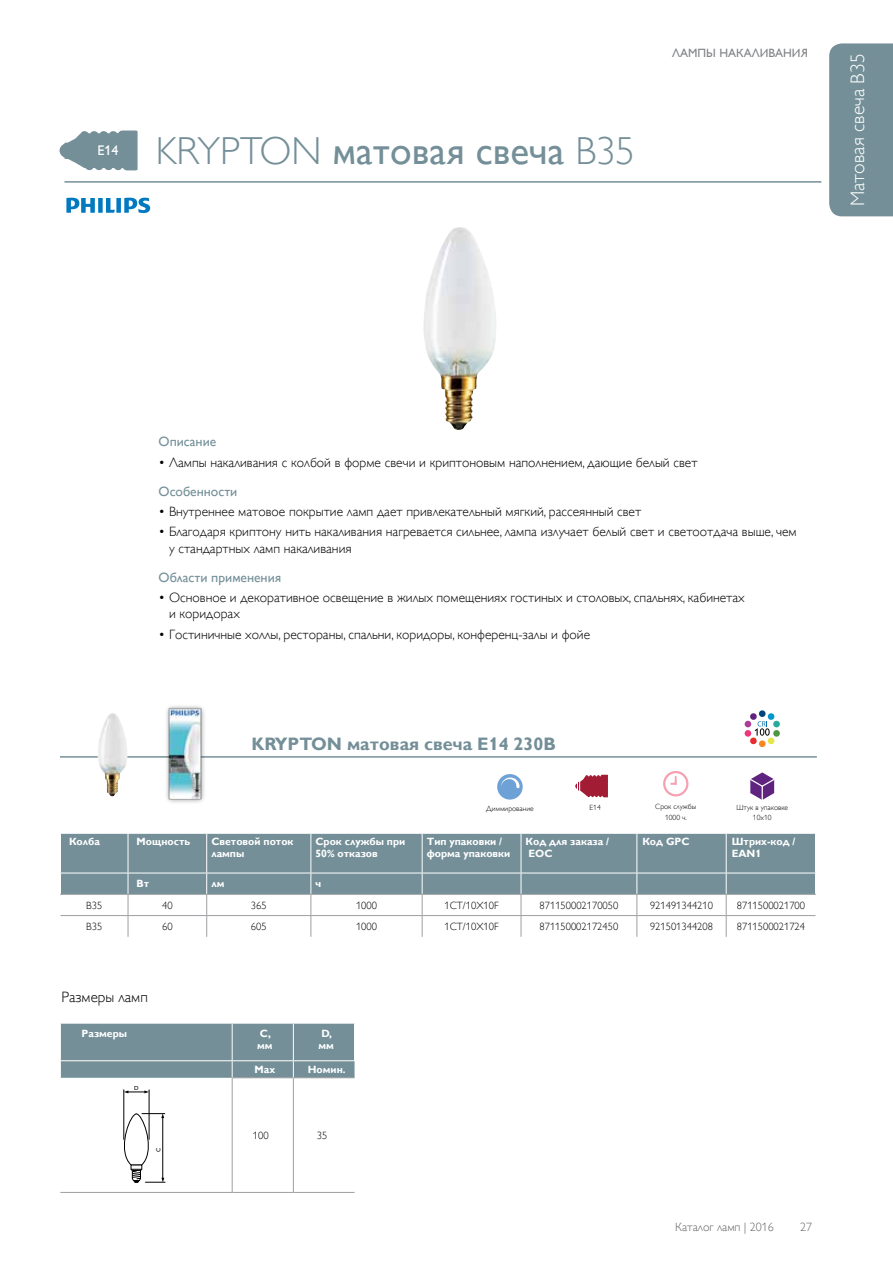
<style>
.page{position:relative;width:893px;height:1263px;background:#fff}
.page>*{position:absolute;margin:0;border:0;box-sizing:border-box;transform-origin:0 0}
.t1{font:39px "Gill Sans Alt One WGL";color:#748f98}
.t2{font:19.5px "Gill Sans Alt One WGL Light";color:#fff}
.t3{font:700 18px "Gill Sans Alt One WGL";color:#748f98}
.t4{font:15px "Gill Sans Alt One WGL Light";color:#000}
.t5{font:13.95px "Gill Sans Alt One WGL";color:#fff}
.t6{font:13.5px/16.2px "Gill Sans Alt One WGL Light";color:#000}
.t7{font:13.5px "Gill Sans Alt One WGL";color:#748f98}
.t8{font:12px "Gill Sans Alt One WGL Light";color:#636466}
.t9{font:12px "Gill Sans Alt One WGL";color:#808285}
.t10{font:700 10.5px/12px "Gill Sans Alt One WGL";color:#fff}
.t11{font:10.5px "Gill Sans Alt One WGL Light";color:#000}
.t12{font:7.5px/10.5px "Gill Sans Alt One WGL Light";color:#000;text-align:center}
.t13{font:6px "Gill Sans Alt One WGL";color:#000}
.s1{font-family:"Gill Sans Alt One WGL Light"}
</style>
<div class="page">
<div style="left:829px;top:43px;width:64px;height:173px;background:#748f98"></div>
<div style="left:61px;top:834px;width:754px;height:60px;background:#748f98"></div>
<hr style="left:128px;top:834px;width:1px;height:39px;background:#fff">
<hr style="left:206px;top:834px;width:1px;height:39px;background:#fff">
<hr style="left:310px;top:834px;width:1px;height:39px;background:#fff">
<hr style="left:422px;top:834px;width:1px;height:39px;background:#fff">
<hr style="left:521px;top:834px;width:1px;height:39px;background:#fff">
<hr style="left:636px;top:834px;width:1px;height:39px;background:#fff">
<hr style="left:726px;top:834px;width:1px;height:39px;background:#fff">
<hr style="left:61px;top:915px;width:67px;height:1px;background:#9d9fa2">
<hr style="left:128px;top:915px;width:79px;height:1px;background:#9d9fa2">
<hr style="left:207px;top:915px;width:104px;height:1px;background:#9d9fa2">
<hr style="left:311px;top:915px;width:111px;height:1px;background:#9d9fa2">
<hr style="left:422px;top:915px;width:99px;height:1px;background:#9d9fa2">
<hr style="left:521px;top:915px;width:116px;height:1px;background:#9d9fa2">
<hr style="left:637px;top:915px;width:89px;height:1px;background:#9d9fa2">
<hr style="left:726px;top:915px;width:89px;height:1px;background:#9d9fa2">
<hr style="left:60px;top:873px;width:68px;height:1px;background:#fff">
<hr style="left:128px;top:873px;width:79px;height:1px;background:#fff">
<hr style="left:207px;top:873px;width:104px;height:1px;background:#fff">
<hr style="left:311px;top:873px;width:111px;height:1px;background:#fff">
<hr style="left:422px;top:873px;width:99px;height:1px;background:#fff">
<hr style="left:521px;top:873px;width:116px;height:1px;background:#fff">
<hr style="left:637px;top:873px;width:89px;height:1px;background:#fff">
<hr style="left:726px;top:873px;width:90px;height:1px;background:#fff">
<svg style="left:128px;top:873px;width:1px;height:64px"></svg>
<svg style="left:206px;top:873px;width:1px;height:64px"></svg>
<svg style="left:310px;top:873px;width:1px;height:64px"></svg>
<svg style="left:422px;top:873px;width:1px;height:64px"></svg>
<svg style="left:521px;top:873px;width:1px;height:64px"></svg>
<svg style="left:636px;top:873px;width:1px;height:64px"></svg>
<svg style="left:726px;top:873px;width:1px;height:64px"></svg>
<hr style="left:60px;top:894px;width:68px;height:1px;background:#9d9fa2">
<hr style="left:128px;top:894px;width:79px;height:1px;background:#9d9fa2">
<hr style="left:207px;top:894px;width:104px;height:1px;background:#9d9fa2">
<hr style="left:311px;top:894px;width:111px;height:1px;background:#9d9fa2">
<hr style="left:422px;top:894px;width:99px;height:1px;background:#9d9fa2">
<hr style="left:521px;top:894px;width:116px;height:1px;background:#9d9fa2">
<hr style="left:637px;top:894px;width:89px;height:1px;background:#9d9fa2">
<hr style="left:726px;top:894px;width:90px;height:1px;background:#9d9fa2">
<svg style="left:125px;top:1090px;width:24px;height:3px"></svg>
<hr style="left:124px;top:1089px;width:1px;height:51px;background:#000">
<hr style="left:149px;top:1089px;width:1px;height:51px;background:#000">
<svg style="left:124px;top:1113px;width:41px;height:70px"></svg>
<hr style="left:60px;top:1192px;width:172px;height:1px;background:#9d9fa2">
<hr style="left:232px;top:1078px;width:1px;height:114px;background:#9d9fa2">
<hr style="left:293px;top:1078px;width:1px;height:114px;background:#9d9fa2">
<hr style="left:232px;top:1192px;width:61px;height:1px;background:#9d9fa2">
<hr style="left:293px;top:1192px;width:62px;height:1px;background:#9d9fa2">
<svg style="left:60px;top:1023px;width:295px;height:55px;background:#7a949c"></svg>
<hr style="left:64px;top:181px;width:757px;height:2px;background:#748f98">
<svg style="left:663px;top:771px;width:25px;height:25px"></svg>
<svg style="left:750px;top:772px;width:24px;height:28px"></svg>
<svg style="left:575px;top:775px;width:33px;height:22px"></svg>
<hr style="left:60px;top:756px;width:757px;height:2px;background:#748f98">
<img style="left:98px;top:713px;width:30px;height:83px">
<img style="left:423px;top:227px;width:73px;height:203px">
<svg style="left:59px;top:130px;width:79px;height:41px"></svg>
<img style="left:150px;top:706px;width:67px;height:97px">
<div style="left:759px;top:710px;width:6px;height:7px;background:#00447c;border-radius:50%"></div>
<div style="left:759px;top:740px;width:6px;height:7px;background:#f68622;border-radius:50%"></div>
<svg style="left:744px;top:713px;width:36px;height:32px"></svg>
<svg style="left:66px;top:198px;width:84px;height:15px"></svg>
<div style="left:497px;top:774px;width:26px;height:25px;background:#6ea2d7;border-radius:50%"></div>
<svg style="left:501px;top:777px;width:19px;height:11px"></svg>
<p class="t5" style="left:98px;top:141px;width:22px">E14</p>
<h1 class="t1" style="left:156px;top:124px;width:481px"><span class="s1">KRYPTON</span> матовая свеча <span class="s1">B35</span></h1>
<p class="t9" style="left:672px;top:45px;width:137px">ЛАМПЫ НАКАЛИВАНИЯ</p>
<h2 class="t2" style="left:845px;top:206px;width:154px;rotate:-90deg">Матовая свеча B35</h2>
<p class="t7" style="left:159px;top:432px;width:59px">Описание</p>
<p class="t6" style="left:159px;top:454px;width:540px">• Лампы накаливания с колбой в форме свечи и криптоновым наполнением, дающие белый свет</p>
<p class="t7" style="left:159px;top:482px;width:80px">Особенности</p>
<p class="t6" style="left:159px;top:503px;width:484px">• Внутреннее матовое покрытие ламп дает привлекательный мягкий, рассеянный свет</p>
<p class="t6" style="left:169px;top:524px;width:629px;text-indent:-11px">• Благодаря криптону нить накаливания нагревается сильнее, лампа излучает белый свет и светоотдача выше, чем у стандартных ламп накаливания</p>
<p class="t7" style="left:159px;top:568px;width:124px">Области применения</p>
<p class="t6" style="left:169px;top:589px;width:577px;text-indent:-11px">• Основное и декоративное освещение в жилых помещениях гостиных и столовых, спальнях, кабинетах и коридорах</p>
<p class="t6" style="left:159px;top:626px;width:433px">• Гостиничные холлы, рестораны, спальни, коридоры, конференц-залы и фойе</p>
<h3 class="t3" style="left:251px;top:731px;width:306px">KRYPTON матовая свеча E14 230В</h3>
<p class="t12" style="left:486px;top:803px;width:49px">Диммирование</p>
<p class="t12" style="left:590px;top:802px;width:13px">E14</p>
<p class="t12" style="left:655px;top:802px;width:42px">Срок службы<br>1000 ч.</p>
<p class="t12" style="left:736px;top:802px;width:53px">Штук в упаковке<br>10х10</p>
<p class="t10" style="left:69px;top:835px;width:32px">Колба</p>
<p class="t10" style="left:137px;top:835px;width:55px">Мощность</p>
<p class="t10" style="left:211px;top:835px;width:84px">Световой поток лампы</p>
<p class="t10" style="left:315px;top:835px;width:91px">Cрок службы при<br>50% отказов</p>
<p class="t10" style="left:427px;top:835px;width:85px">Тип упаковки / форма упаковки</p>
<p class="t10" style="left:526px;top:835px;width:85px">Код для заказа /<br>EOC</p>
<p class="t10" style="left:642px;top:835px;width:49px">Код GPC</p>
<p class="t10" style="left:732px;top:835px;width:65px">Штрих-код /<br>EAN1</p>
<p class="t10" style="left:137px;top:878px;width:14px">Вт</p>
<p class="t10" style="left:211px;top:878px;width:15px">лм</p>
<p class="t10" style="left:315px;top:878px;width:7px">ч</p>
<p class="t11" style="left:86px;top:898px;width:18px">B35</p>
<p class="t11" style="left:162px;top:898px;width:12px">40</p>
<p class="t11" style="left:251px;top:898px;width:17px">365</p>
<p class="t11" style="left:356px;top:898px;width:22px">1000</p>
<p class="t11" style="left:444px;top:898px;width:56px">1CT/10X10F</p>
<p class="t11" style="left:540px;top:898px;width:80px">871150002170050</p>
<p class="t11" style="left:650px;top:898px;width:64px">921491344210</p>
<p class="t11" style="left:737px;top:898px;width:70px">8711500021700</p>
<p class="t11" style="left:86px;top:919px;width:18px">B35</p>
<p class="t11" style="left:162px;top:919px;width:12px">60</p>
<p class="t11" style="left:251px;top:919px;width:17px">605</p>
<p class="t11" style="left:356px;top:919px;width:22px">1000</p>
<p class="t11" style="left:444px;top:919px;width:56px">1CT/10X10F</p>
<p class="t11" style="left:540px;top:919px;width:80px">871150002172450</p>
<p class="t11" style="left:650px;top:919px;width:64px">921501344208</p>
<p class="t11" style="left:737px;top:919px;width:70px">8711500021724</p>
<p class="t4" style="left:61px;top:987px;width:88px">Размеры ламп</p>
<p class="t10" style="left:82px;top:1027px;width:47px">Размеры</p>
<p class="t10" style="left:257px;top:1027px;width:17px">С, мм</p>
<p class="t10" style="left:318px;top:1027px;width:17px">D, мм</p>
<p class="t10" style="left:255px;top:1063px;width:22px">Max</p>
<p class="t10" style="left:308px;top:1063px;width:39px">Номин.</p>
<p class="t13" style="left:134px;top:1083px;width:6px">D</p>
<p class="t13" style="left:154px;top:1152px;width:6px;rotate:-90deg">C</p>
<p class="t11" style="left:253px;top:1128px;width:17px">100</p>
<p class="t11" style="left:317px;top:1128px;width:12px">35</p>
<p class="t8" style="left:675px;top:1219px;width:100px">Каталог ламп | 2016</p>
<p class="t8" style="left:800px;top:1219px;width:13px">27</p>
</div>
